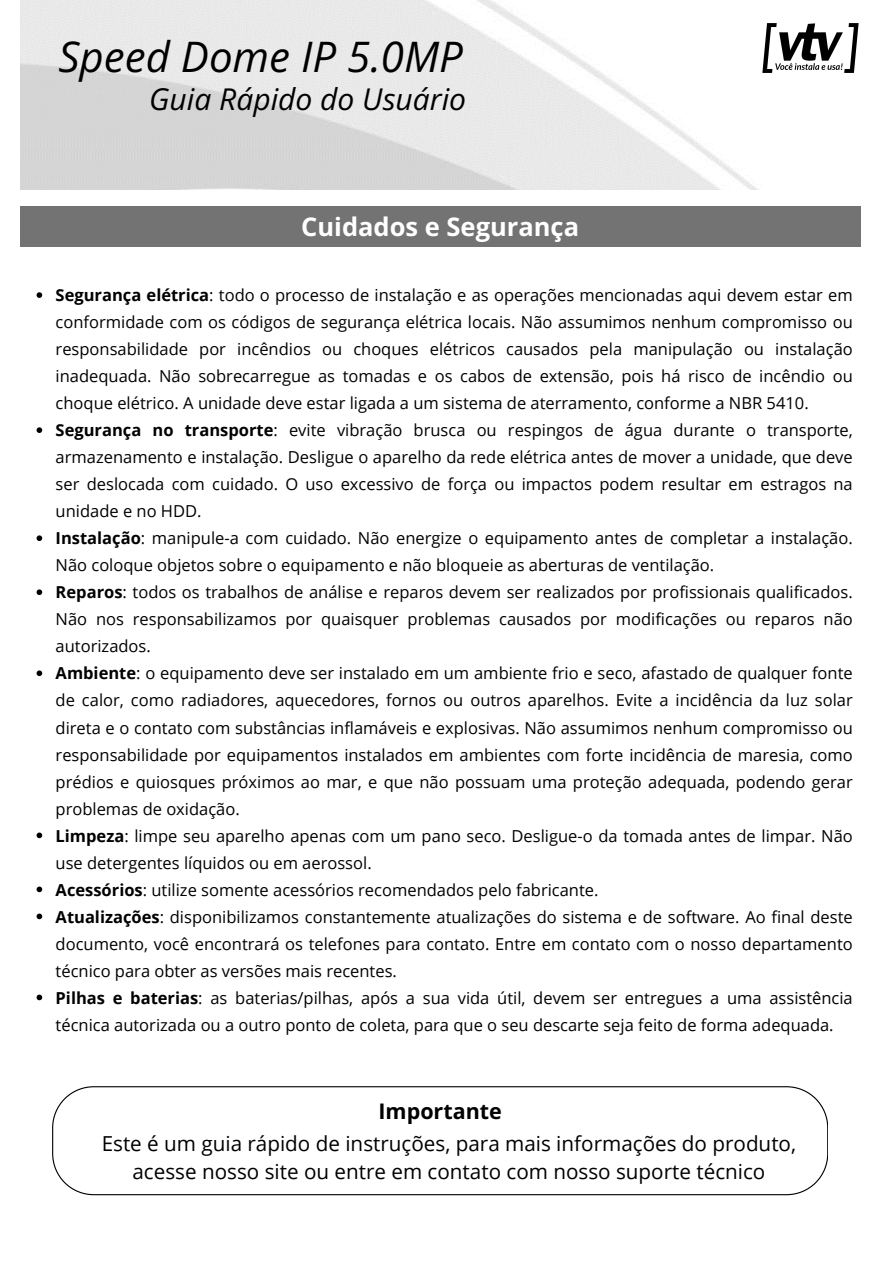
<style>
.page{position:relative;width:894px;height:1264px;background:#fff}
.page>*{position:absolute;margin:0;border:0;box-sizing:border-box;transform-origin:0 0}
.t1{font:italic 42px "Open Sans";color:#000}
.t2{font:italic 30px "Open Sans";color:#000}
.t3{font:700 25.5px "Open Sans";color:#fff}
.t4{font:700 21.45px "Open Sans";color:#000}
.t5{font:20.7px/28.2px "Open Sans";color:#000;text-align:center}
.t6{font:16.5px/27px "Open Sans";color:#000;text-align:justify}
.s1{font-weight:700}
</style>
<div class="page">
<img style="left:20px;top:0;width:737px;height:189px">
<div style="left:20px;top:206px;width:840px;height:40px;background:#737373"></div>
<svg style="left:37px;top:292px;width:5px;height:6px"></svg>
<svg style="left:37px;top:427px;width:5px;height:6px"></svg>
<svg style="left:37px;top:535px;width:5px;height:6px"></svg>
<svg style="left:37px;top:589px;width:5px;height:6px"></svg>
<svg style="left:37px;top:670px;width:5px;height:6px"></svg>
<svg style="left:37px;top:832px;width:5px;height:6px"></svg>
<svg style="left:37px;top:886px;width:5px;height:6px"></svg>
<svg style="left:37px;top:913px;width:5px;height:6px"></svg>
<svg style="left:37px;top:994px;width:5px;height:6px"></svg>
<svg style="left:52px;top:1086px;width:775px;height:109px"></svg>
<img style="left:762px;top:23px;width:97px;height:50px">
<h1 class="t1" style="left:58px;top:27px;width:406px">Speed Dome IP 5.0MP</h1>
<h2 class="t2" style="left:149px;top:78px;width:318px">Guia Rápido do Usuário</h2>
<p class="t3" style="left:301px;top:209px;width:279px">Cuidados e Segurança</p>
<p class="t6" style="left:56px;top:281px;width:798px"><span class="s1">Segurança elétrica</span>: todo o processo de instalação e as operações mencionadas aqui devem estar em conformidade com os códigos de segurança elétrica locais. Não assumimos nenhum compromisso ou responsabilidade por incêndios ou choques elétricos causados pela manipulação ou instalação inadequada. Não sobrecarregue as tomadas e os cabos de extensão, pois há risco de incêndio ou choque elétrico. A unidade deve estar ligada a um sistema de aterramento, conforme a NBR 5410.</p>
<h3 class="t6" style="left:56px;top:416px;width:798px"><span class="s1">Segurança no transporte</span>: evite vibração brusca ou respingos de água durante o transporte, armazenamento e instalação. Desligue o aparelho da rede elétrica antes de mover a unidade, que deve ser deslocada com cuidado. O uso excessivo de força ou impactos podem resultar em estragos na unidade e no HDD.</h3>
<p class="t6" style="left:56px;top:524px;width:798px"><span class="s1">Instalação</span>: manipule-a com cuidado. Não energize o equipamento antes de completar a instalação.<br>Não coloque objetos sobre o equipamento e não bloqueie as aberturas de ventilação.</p>
<p class="t6" style="left:56px;top:578px;width:798px"><span class="s1">Reparos</span>: todos os trabalhos de análise e reparos devem ser realizados por profissionais qualificados.<br>Não nos responsabilizamos por quaisquer problemas causados por modificações ou reparos não autorizados.</p>
<p class="t6" style="left:56px;top:659px;width:798px"><span class="s1">Ambiente</span>: o equipamento deve ser instalado em um ambiente frio e seco, afastado de qualquer fonte de calor, como radiadores, aquecedores, fornos ou outros aparelhos. Evite a incidência da luz solar direta e o contato com substâncias inflamáveis e explosivas. Não assumimos nenhum compromisso ou responsabilidade por equipamentos instalados em ambientes com forte incidência de maresia, como prédios e quiosques próximos ao mar, e que não possuam uma proteção adequada, podendo gerar problemas de oxidação.</p>
<p class="t6" style="left:56px;top:821px;width:798px"><span class="s1">Limpeza</span>: limpe seu aparelho apenas com um pano seco. Desligue-o da tomada antes de limpar. Não use detergentes líquidos ou em aerossol.</p>
<p class="t6" style="left:56px;top:875px;width:544px"><span class="s1">Acessórios</span>: utilize somente acessórios recomendados pelo fabricante.</p>
<p class="t6" style="left:56px;top:902px;width:798px"><span class="s1">Atualizações</span>: disponibilizamos constantemente atualizações do sistema e de software. Ao final deste documento, você encontrará os telefones para contato. Entre em contato com o nosso departamento técnico para obter as versões mais recentes.</p>
<p class="t6" style="left:56px;top:983px;width:798px"><span class="s1">Pilhas e baterias</span>: as baterias/pilhas, após a sua vida útil, devem ser entregues a uma assistência técnica autorizada ou a outro ponto de coleta, para que o seu descarte seja feito de forma adequada.</p>
<p class="t4" style="left:378px;top:1095px;width:125px">Importante</p>
<h4 class="t5" style="left:102px;top:1128px;width:695px">Este é um guia rápido de instruções, para mais informações do produto, acesse nosso site ou entre em contato com nosso suporte técnico</h4>
</div>
